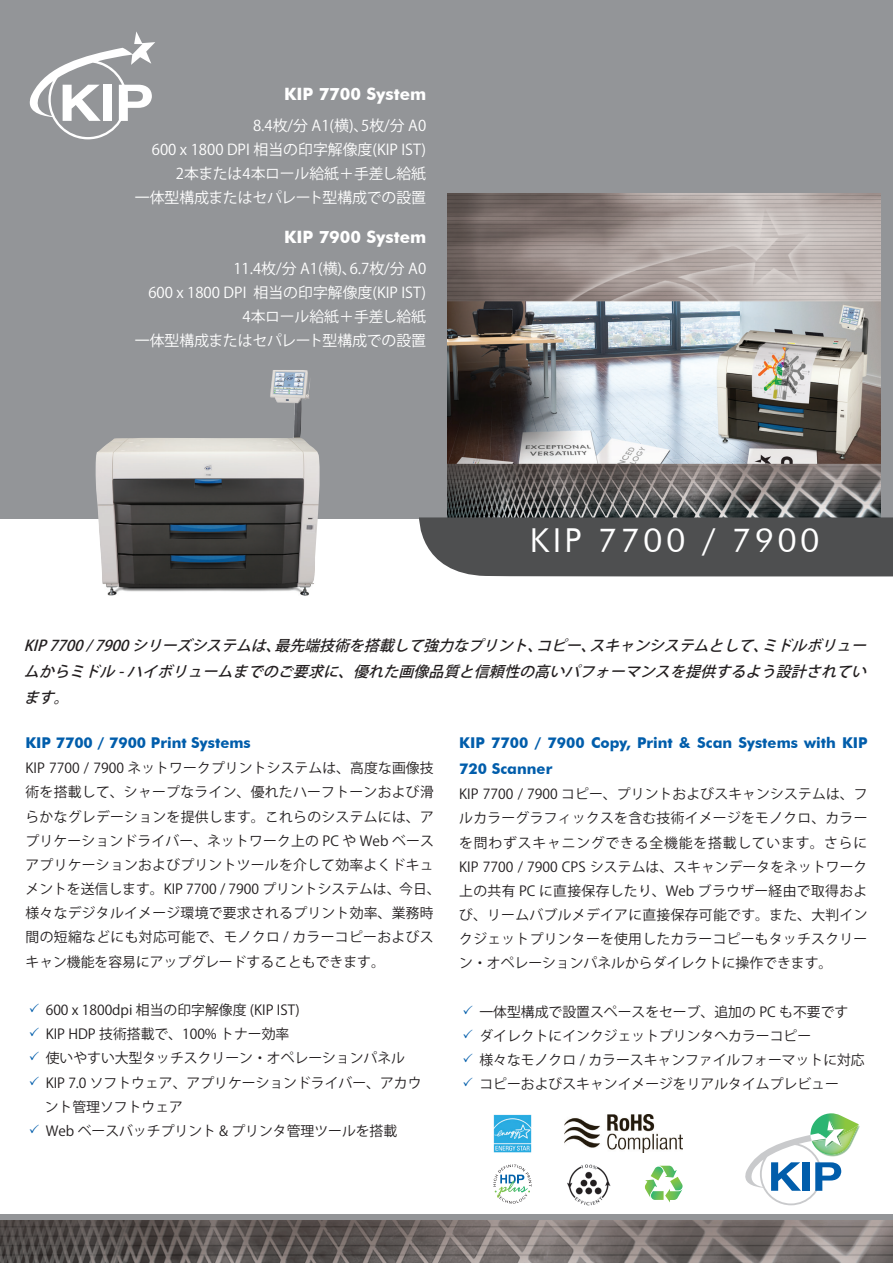
<style>
.page{position:relative;width:893px;height:1263px;background:#fff}
.page>*{position:absolute;margin:0;border:0;box-sizing:border-box;transform-origin:0 0}
.t1{font:33px "Futura BT";letter-spacing:.1em;color:#fff}
.white_heading{font:700 16.95px "Futura BT";color:#fff}
.bullet_List_White{font:14.85px "Koz Go Pro";color:#fff}
.t2{font:italic 500 14.85px/26.1px "Koz Go Pro";color:#231f20;text-align:justify}
.t3{font:700 14.85px/26.1px "Futura BT";color:#015dab}
.t4{font:13.8px/24.2px "Koz Go Pro";color:#231f20;text-align:justify}
.t5{font:13.8px/24.2px "Koz Go Pro";letter-spacing:.02em;color:#231f20}
</style>
<div class="page">
<div style="left:0;top:0;width:893px;height:518px;background:#939598"></div>
<svg style="left:30px;top:31px;width:125px;height:108px"></svg>
<img style="left:448px;top:193px;width:432px;height:324px">
<div style="left:418px;top:517px;width:475px;height:60px;background:#4e4f50"></div>
<img style="left:93px;top:370px;width:228px;height:226px">
<img style="left:0;top:1220px;width:893px;height:43px">
<div style="left:0;top:1214px;width:893px;height:6px;background:#939598"></div>
<svg style="left:745px;top:1113px;width:114px;height:92px"></svg>
<svg style="left:645px;top:1166px;width:38px;height:36px"></svg>
<img style="left:567px;top:1164px;width:44px;height:41px">
<img style="left:493px;top:1114px;width:38px;height:39px">
<img style="left:565px;top:1114px;width:118px;height:39px">
<svg style="left:493px;top:1164px;width:39px;height:40px"></svg>
<p class="white_heading" style="left:284px;top:84px;width:144px">KIP 7700 System</p>
<p class="bullet_List_White" style="left:253px;top:116px;width:175px">8.4枚/分 A1(横)、5枚/分 A0</p>
<p class="bullet_List_White" style="left:152px;top:140px;width:276px">600 x 1800 DPI 相当の印字解像度(KIP IST)</p>
<p class="bullet_List_White" style="left:176px;top:164px;width:252px">2本または4本ロール給紙＋手差し給紙</p>
<p class="bullet_List_White" style="left:135px;top:188px;width:293px">一体型構成またはセパレート型構成での設置</p>
<p class="white_heading" style="left:284px;top:227px;width:144px">KIP 7900 System</p>
<p class="bullet_List_White" style="left:233px;top:259px;width:194px">11.4枚/分 A1(横)、6.7枚/分 A0</p>
<p class="bullet_List_White" style="left:148px;top:283px;width:279px">600 x 1800 DPI 相当の印字解像度(KIP IST)</p>
<p class="bullet_List_White" style="left:243px;top:307px;width:185px">4本ロール給紙＋手差し給紙</p>
<p class="bullet_List_White" style="left:135px;top:331px;width:293px">一体型構成またはセパレート型構成での設置</p>
<p class="t1" style="left:530px;top:520px;width:291px">KIP 7700 / 7900</p>
<p class="t2" style="left:24px;top:633px;width:849px">KIP7700/7900 シリーズシステムは、最先端技術を搭載して強力なプリント、コピー、スキャンシステムとして、ミドルボリュームからミドル - ハイボリュームまでのご要求に、優れた画像品質と信頼性の高いパフォーマンスを提供するよう設計されています。</p>
<p class="t3" style="left:26px;top:729px;width:227px">KIP 7700 / 7900 Print Systems</p>
<p class="t5" style="left:26px;top:756px;width:417px">KIP 7700 / 7900 ネットワークプリントシステムは、高度な画像技術を搭載して、シャープなライン、優れたハーフトーンおよび滑らかなグレデーションを提供します。これらのシステムには、アプリケーションドライバー、ネットワーク上の PC や Web ベースアプリケーションおよびプリントツールを介して効率よくドキュメントを送信します。KIP 7700 / 7900 プリントシステムは、今日、様々なデジタルイメージ環境で要求されるプリント効率、業務時間の短縮などにも対応可能で、モノクロ / カラーコピーおよびスキャン機能を容易にアップグレードすることもできます。</p>
<p class="t4" style="left:46px;top:998px;width:256px">600 x 1800dpi 相当の印字解像度 (KIP IST)</p>
<p class="t4" style="left:46px;top:1022px;width:245px">KIP HDP 技術搭載で、100% トナー効率</p>
<p class="t4" style="left:46px;top:1046px;width:361px">使いやすい大型タッチスクリーン・オペレーションパネル</p>
<p class="t4" style="left:46px;top:1071px;width:377px">KIP 7.0 ソフトウェア、アプリケーションドライバー、アカウ</p>
<p class="t4" style="left:45px;top:1095px;width:140px">ント管理ソフトウェア</p>
<p class="t4" style="left:46px;top:1119px;width:353px">Web ベースバッチプリント &amp; プリンタ管理ツールを搭載</p>
<p class="t3" style="left:459px;top:729px;width:410px">KIP 7700 / 7900 Copy, Print &amp; Scan Systems with KIP<br>720 Scanner</p>
<p class="t4" style="left:459px;top:782px;width:410px">KIP 7700 / 7900 コピー、プリントおよびスキャンシステムは、フルカラーグラフィックスを含む技術イメージをモノクロ、カラーを問わずスキャニングできる全機能を搭載しています。さらにKIP 7700 / 7900 CPS システムは、スキャンデータをネットワーク上の共有 PC に直接保存したり、Web ブラウザー経由で取得および、リームバブルメデイアに直接保存可能です。また、大判インクジェットプリンターを使用したカラーコピーもタッチスクリーン・オペレーションパネルからダイレクトに操作できます。</p>
<p class="t4" style="left:479px;top:1000px;width:370px">一体型構成で設置スペースをセーブ、追加の PC も不要です</p>
<p class="t4" style="left:479px;top:1024px;width:333px">ダイレクトにインクジェットプリンタへカラーコピー</p>
<p class="t4" style="left:479px;top:1048px;width:387px">様々なモノクロ / カラースキャンファイルフォーマットに対応</p>
<p class="t4" style="left:479px;top:1073px;width:361px">コピーおよびスキャンイメージをリアルタイムプレビュー</p>
</div>
